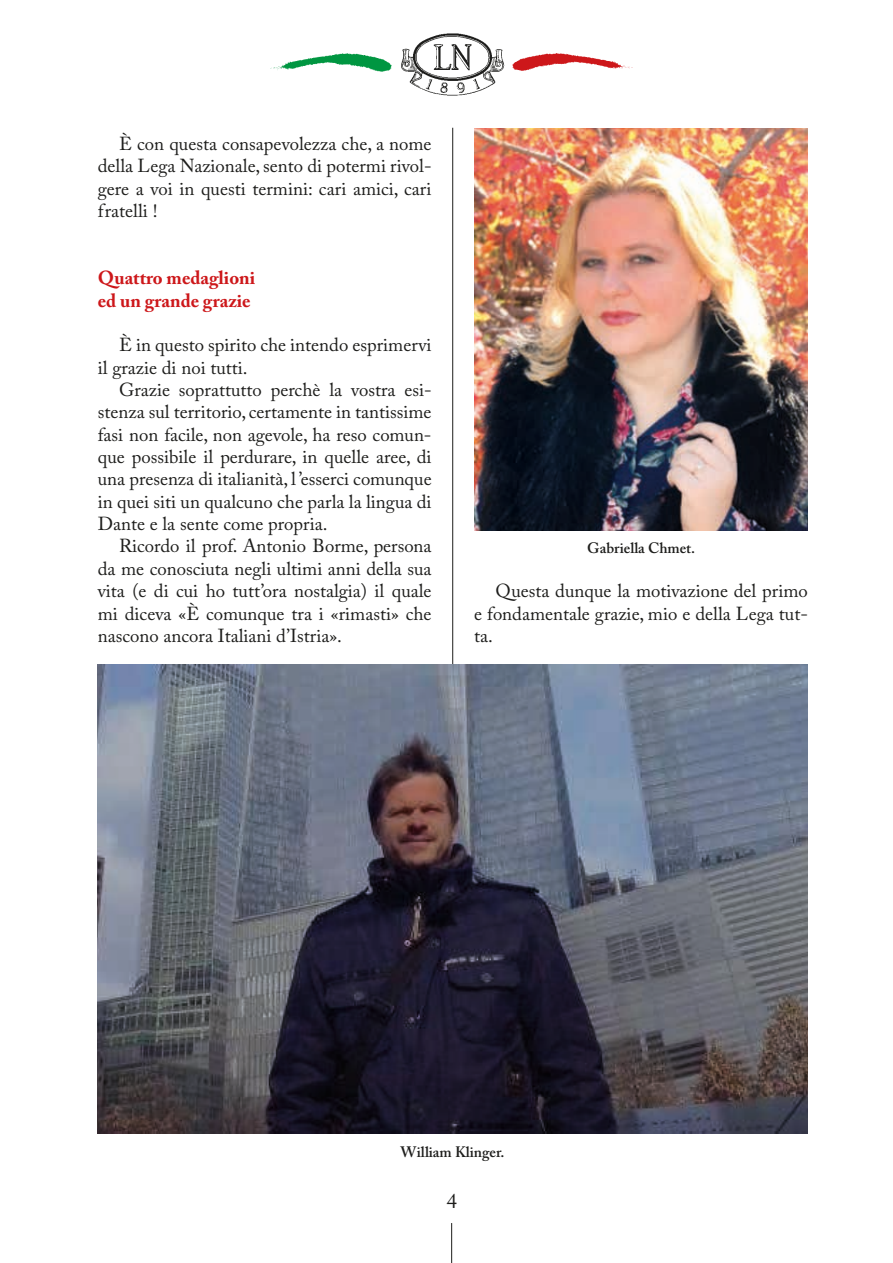
<style>
.page{position:relative;width:893px;height:1263px;background:#fff}
.page>*{position:absolute;margin:0;border:0;box-sizing:border-box;transform-origin:0 0}
.t1{font:21px "Adobe Caslon Pro";color:#1d1d1b}
.t2{font:18.75px/22.4px "Adobe Caslon Pro";color:#1d1d1b;text-align:justify}
.t3{font:700 18.75px/22.4px "Adobe Caslon Pro";color:#cd171a}
.t4{font:600 15px "Adobe Caslon Pro";color:#1d1d1b}
</style>
<div class="page">
<hr style="left:451px;top:1223px;width:1px;height:40px;background:#1d1d1b">
<img style="left:401px;top:33px;width:103px;height:63px">
<img style="left:512px;top:53px;width:121px;height:18px">
<img style="left:270px;top:53px;width:122px;height:19px">
<hr style="left:452px;top:128px;width:1px;height:603px;background:#1d1d1b">
<img style="left:98px;top:664px;width:710px;height:469px">
<img style="left:474px;top:128px;width:334px;height:402px">
<p class="t2" style="left:98px;top:132px;width:335px;text-indent:21px">È con questa consapevolezza che, a nome della Lega Nazionale, sento di potermi rivol&shy;gere a voi in questi termini: cari amici, cari fratelli !</p>
<p class="t3" style="left:98px;top:267px;width:159px">Quattro medaglioni ed un grande grazie</p>
<p class="t2" style="left:98px;top:334px;width:335px;text-indent:21px">È in questo spirito che intendo esprimervi il grazie di noi tutti.</p>
<p class="t2" style="left:98px;top:378px;width:335px;text-indent:21px">Grazie soprattutto perchè la vostra esi&shy;stenza sul territorio, certamente in tantissime fasi non facile, non agevole, ha reso comun&shy;que possibile il perdurare, in quelle aree, di una presenza di italianità, l ’esserci comunque in quei siti un qualcuno che parla la lingua di Dante e la sente come propria.</p>
<p class="t2" style="left:98px;top:535px;width:335px;text-indent:21px">Ricordo il prof. Antonio Borme, persona da me conosciuta negli ultimi anni della sua vita (e di cui ho tutt’ora nostalgia) il quale mi diceva «È comunque tra i «rimasti» che nascono ancora Italiani d’Istria».</p>
<p class="t4" style="left:587px;top:539px;width:109px">Gabriella Chmet.</p>
<p class="t2" style="left:474px;top:579px;width:335px;text-indent:21px">Questa dunque la motivazione del primo e fondamentale grazie, mio e della Lega tut&shy;ta.</p>
<p class="t4" style="left:401px;top:1143px;width:105px">William Klinger.</p>
<p class="t1" style="left:447px;top:1189px;width:12px">4</p>
</div>
